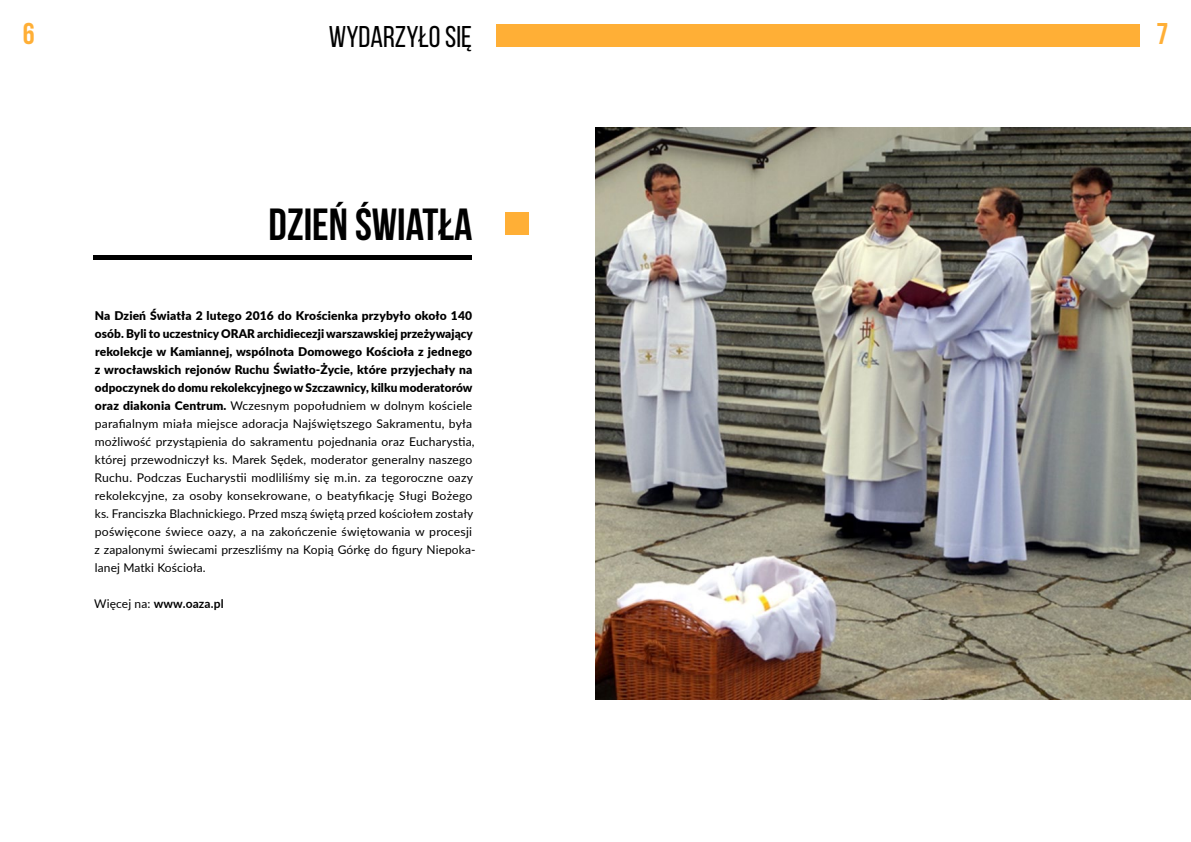
<style>
.page{position:relative;width:1191px;height:842px;background:#fff}
.page>*{position:absolute;margin:0;border:0;box-sizing:border-box;transform-origin:0 0}
.tytuł_pomniejszy{font:700 45px "Bebas Neue";color:#000}
.tytuł_główny{font:30px "Bebas Neue";color:#000}
.t1{font:700 30px "Bebas Neue";color:#ffaf36}
.tekst_podstawowy{font:12px/18px "Lato";letter-spacing:.015em;color:#000}
.tekst_podstawowy-2{font:700 12px "Lato";letter-spacing:.01em;color:#000}
.s1{font-weight:900}
.s2{font-weight:400}
</style>
<div class="page">
<div style="left:497px;top:24px;width:643px;height:23px;background:#ffaf36"></div>
<div style="left:505px;top:212px;width:24px;height:23px;background:#ffaf36"></div>
<hr style="left:94px;top:256px;width:378px;height:4px;background:#000">
<img style="left:595px;top:128px;width:596px;height:572px">
<h2 class="t1" style="left:23px;top:18px;width:13px">6</h2>
<p class="tytuł_główny" style="left:329px;top:20px;width:145px">WYDARZYŁO SIĘ</p>
<h2 class="t1" style="left:1156px;top:18px;width:13px">7</h2>
<p class="tytuł_pomniejszy" style="left:269px;top:200px;width:205px">DZIEŃ ŚWIATŁA</p>
<p class="tekst_podstawowy" style="left:94px;top:306px;width:383px"><span class="s1">Na Dzień Światła 2 lutego 2016 do Krościenka przybyło około 140 osób. Byli to uczestnicy ORAR archidiecezji warszawskiej przeżywający rekolekcje w Kamiannej, wspólnota Domowego Kościoła z jednego z wrocławskich rejonów Ruchu Światło-Życie, które przyjechały na odpoczynek do domu rekolekcyjnego w Szczawnicy, kilku moderatorów oraz diakonia Centrum.</span> Wczesnym popołudniem w dolnym kościele parafialnym miała miejsce adoracja Najświętszego Sakramentu, była możliwość przystąpienia do sakramentu pojednania oraz Eucharystia, której przewodniczył ks. Marek Sędek, moderator generalny naszego Ruchu. Podczas Eucharystii modliliśmy się m.in. za tegoroczne oazy rekolekcyjne, za osoby konsekrowane, o beatyfikację Sługi Bożego ks. Franciszka Blachnickiego. Przed mszą świętą przed kościołem zostały poświęcone świece oazy, a na zakończenie świętowania w procesji z zapalonymi świecami przeszliśmy na Kopią Górkę do figury Niepoka&shy;lanej Matki Kościoła.</p>
<p class="tekst_podstawowy-2" style="left:94px;top:594px;width:131px"><span class="s2">Więcej na:</span> www.oaza.pl</p>
</div>
